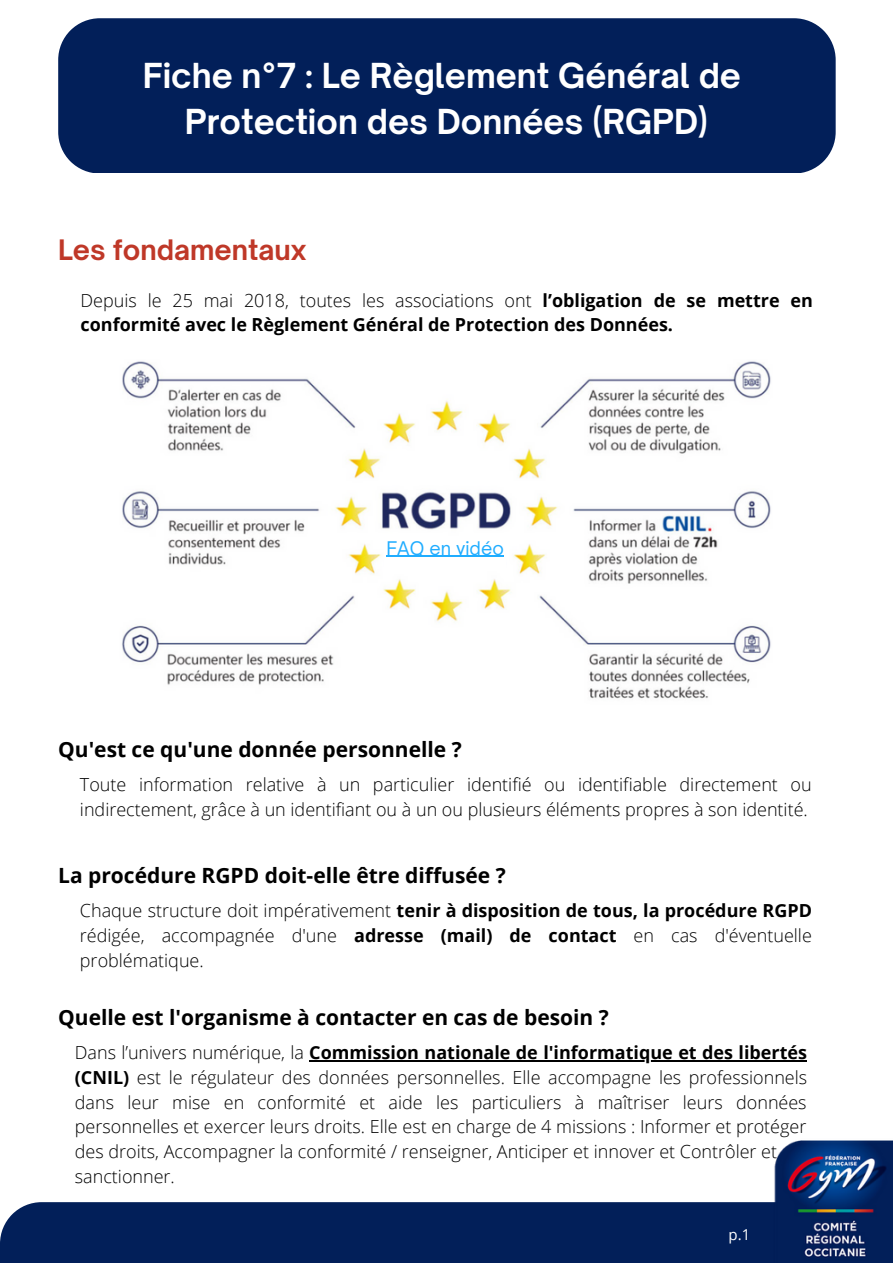
<style>
.page{position:relative;width:893px;height:1264px;background:#fff}
.page>*{position:absolute;margin:0;border:0;box-sizing:border-box;transform-origin:0 0}
.t1{font:700 33px "Open Sauce One";color:#fff}
.t2{font:700 27px "Open Sauce One";color:#bf3828}
.t3{font:700 21px "Open Sans";color:#000}
.t4{font:300 18px/24.8px "Open Sans";color:#000;text-align:justify}
.t5{font:700 18px/24.8px "Open Sans";color:#000}
.t6{font:18px "Open Sauce One";color:#20adff}
.t7{font:15px "Open Sans";color:#fff}
.s1{font-weight:300}
.s2{font-weight:700}
</style>
<div class="page">
<div style="left:0;top:1202px;width:835px;height:60px;background:#021f59"></div>
<img style="left:766px;top:1140px;width:126px;height:122px">
<div style="left:58px;top:18px;width:777px;height:155px;background:#021f59"></div>
<img style="left:122px;top:361px;width:649px;height:338px">
<div style="left:384px;top:537px;width:122px;height:34px;background:#fff"></div>
<hr style="left:386px;top:555px;width:118px;height:2px;background:#20adff">
<hr style="left:309px;top:1060px;width:498px;height:1px;background:#000">
<p class="t1" style="left:143px;top:54px;width:599px">Fiche n°7 : Le Règlement Général de</p>
<p class="t1" style="left:185px;top:101px;width:524px">Protection des Données (RGPD)</p>
<p class="t2" style="left:58px;top:232px;width:250px">Les fondamentaux</p>
<p class="t5" style="left:80px;top:287px;width:734px"><span class="s1">Depuis le 25 mai 2018, toutes les associations ont</span> l’obligation de se mettre en conformité avec le Règlement Général de Protection des Données.</p>
<p class="t6" style="left:386px;top:536px;width:119px">FAQ en vidéo</p>
<p class="t3" style="left:58px;top:734px;width:405px">Qu'est ce qu'une donnée personnelle ?</p>
<p class="t4" style="left:80px;top:771px;width:733px">Toute information relative à un particulier identifié ou identifiable directement ou indirectement, grâce à un identifiant ou à un ou plusieurs éléments propres à son identité.</p>
<p class="t3" style="left:58px;top:860px;width:449px">La procédure RGPD doit-elle être diffusée ?</p>
<p class="t4" style="left:80px;top:898px;width:733px">Chaque structure doit impérativement <span class="s2">tenir à disposition de tous, la procédure RGPD </span>rédigée, accompagnée d'une <span class="s2">adresse (mail) de contact</span> en cas d'éventuelle problématique.</p>
<p class="t3" style="left:58px;top:1002px;width:552px">Quelle est l'organisme à contacter en cas de besoin ?</p>
<p class="t4" style="left:75px;top:1039px;width:733px">Dans l’univers numérique, la <span class="s2">Commission nationale de l'informatique et des libertés (CNIL)</span> est le régulateur des données personnelles. Elle accompagne les professionnels dans leur mise en conformité et aide les particuliers à maîtriser leurs données personnelles et exercer leurs droits. Elle est en charge de 4 missions : Informer et protéger des droits, Accompagner la conformité / renseigner, Anticiper et innover et Contrôler et</p>
<p class="t4" style="left:75px;top:1163px;width:101px">sanctionner.</p>
<p class="t7" style="left:728px;top:1224px;width:23px">p.1</p>
</div>
